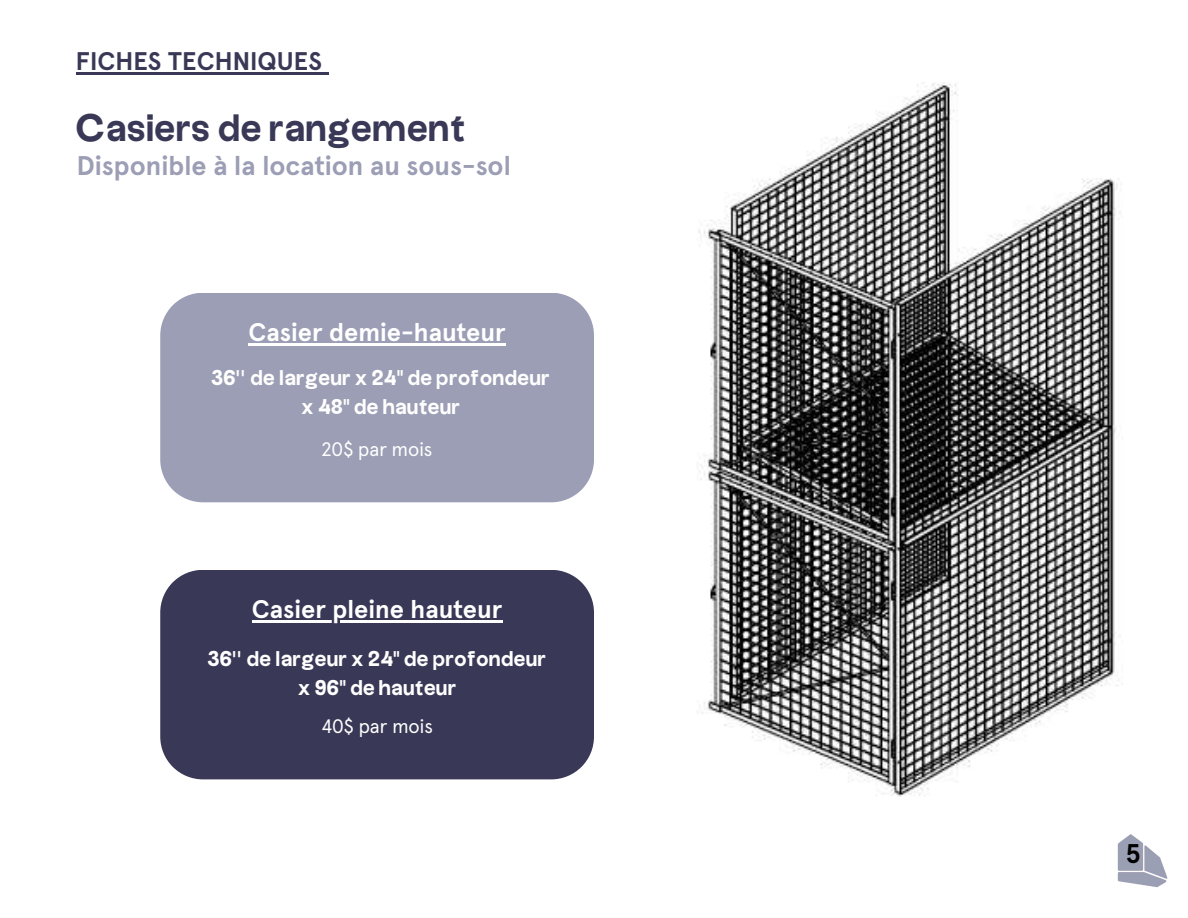
<style>
.page{position:relative;width:1188px;height:918px;background:#fff}
.page>*{position:absolute;margin:0;border:0;box-sizing:border-box;transform-origin:0 0}
.t1{font:700 37.5px "Uxum Grotesque";color:#393957}
.t2{font:700 27px "Apercu Pro";color:#9b9eb4}
.t3{font:700 27px "Apercu Pro";color:#000}
.t4{font:700 25.5px "Apercu Pro";color:#fff}
.t5{font:700 25.5px "Apercu Pro";color:#393957}
.t6{font:700 21px/29.2px "Uxum Grotesque";color:#fff;text-align:center}
.t7{font:19.5px "Apercu Pro";color:#fff}
</style>
<div class="page">
<div style="left:160px;top:293px;width:434px;height:209px;background:#9b9eb4"></div>
<img style="left:697px;top:82px;width:424px;height:715px">
<hr style="left:76px;top:73px;width:246px;height:2px;background:#393957">
<svg style="left:322px;top:73px;width:6px;height:2px"></svg>
<hr style="left:248px;top:343px;width:258px;height:2px;background:#fff">
<div style="left:160px;top:570px;width:434px;height:209px;background:#393957"></div>
<hr style="left:252px;top:620px;width:250px;height:2px;background:#fff">
<img style="left:1118px;top:834px;width:49px;height:54px">
<p class="t5" style="left:76px;top:50px;width:247px">FICHES TECHNIQUES</p>
<h1 class="t1" style="left:76px;top:112px;width:392px">Casiers de rangement</h1>
<p class="t2" style="left:77px;top:154px;width:436px">Disponible à la location au sous-sol</p>
<p class="t4" style="left:248px;top:321px;width:259px">Casier demie-hauteur</p>
<p class="t6" style="left:212px;top:364px;width:340px">36’’ de largeur x 24" de profondeur x 48" de hauteur</p>
<p class="t7" style="left:322px;top:441px;width:112px">20$ par mois</p>
<p class="t4" style="left:252px;top:598px;width:252px">Casier pleine hauteur</p>
<p class="t6" style="left:208px;top:645px;width:340px">36’’ de largeur x 24" de profondeur x 96" de hauteur</p>
<p class="t7" style="left:321px;top:718px;width:113px">40$ par mois</p>
<p class="t3" style="left:1126px;top:841px;width:16px">5</p>
</div>
